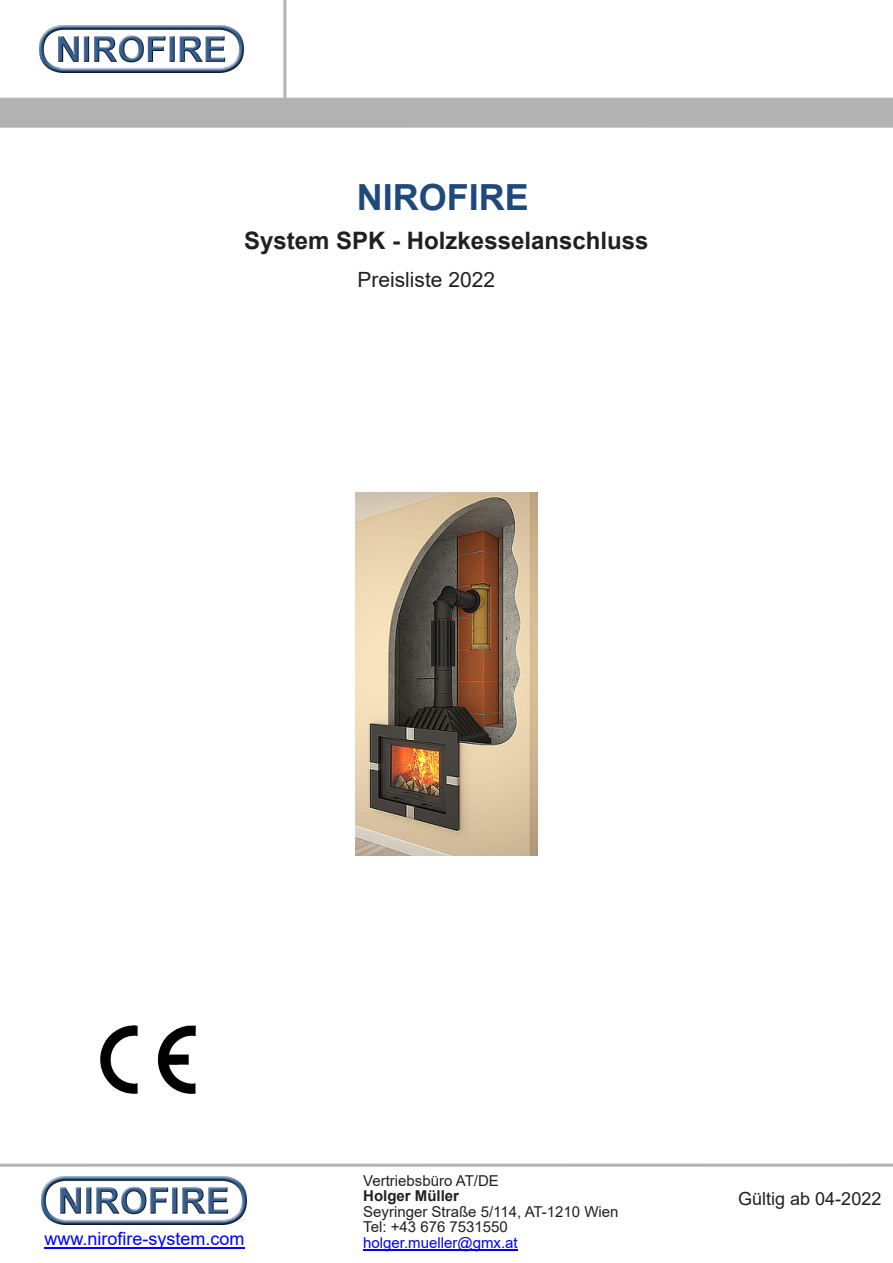
<style>
.page{position:relative;width:893px;height:1263px;background:#fff}
.page>*{position:absolute;margin:0;border:0;box-sizing:border-box;transform-origin:0 0}
.t1{font:700 36px "Arial";color:#1f497d}
.t2{font:700 24px "Arial";color:#231f20}
.t3{font:21px "Arial";color:#231f20}
.t4{font:18px "Arial";color:#00f}
.t5{font:18px "Arial";color:#231f20}
.t6{font:15px/15.5px "Arial";color:#231f20}
.t7{font:15px "Arial";color:#00f}
.t8{font:700 15px "Arial";color:#231f20}
</style>
<div class="page">
<svg style="left:0;top:1163px;width:893px;height:4px;background:#c5c5c5"></svg>
<div style="left:0;top:98px;width:893px;height:30px;background:#b3b3b3"></div>
<hr style="left:363px;top:1249px;width:155px;height:1px;background:#00f">
<hr style="left:44px;top:1247px;width:200px;height:1px;background:#00f">
<img style="left:42px;top:1176px;width:204px;height:48px">
<img style="left:39px;top:25px;width:205px;height:48px">
<hr style="left:283px;top:0;width:3px;height:98px;background:#b3b3b3">
<img style="left:101px;top:1025px;width:95px;height:68px">
<img style="left:356px;top:493px;width:181px;height:362px">
<h1 class="t1" style="left:357px;top:184px;width:174px">NIROFIRE</h1>
<h2 class="t2" style="left:244px;top:232px;width:406px">System SPK - Holzkesselanschluss</h2>
<h3 class="t3" style="left:357px;top:271px;width:139px">Preisliste 2022</h3>
<p class="t6" style="left:363px;top:1174px;width:137px">Vertriebsbüro AT/DE</p>
<p class="t8" style="left:363px;top:1190px;width:97px">Holger Müller</p>
<p class="t6" style="left:363px;top:1205px;width:257px">Seyringer Straße 5/114, AT-1210 Wien<br>Tel: +43 676 7531550</p>
<p class="t4" style="left:44px;top:1232px;width:202px">www.nirofire-system.com</p>
<p class="t7" style="left:363px;top:1236px;width:156px">holger.mueller@gmx.at</p>
<p class="t5" style="left:738px;top:1192px;width:145px">Gültig ab 04-2022</p>
</div>
